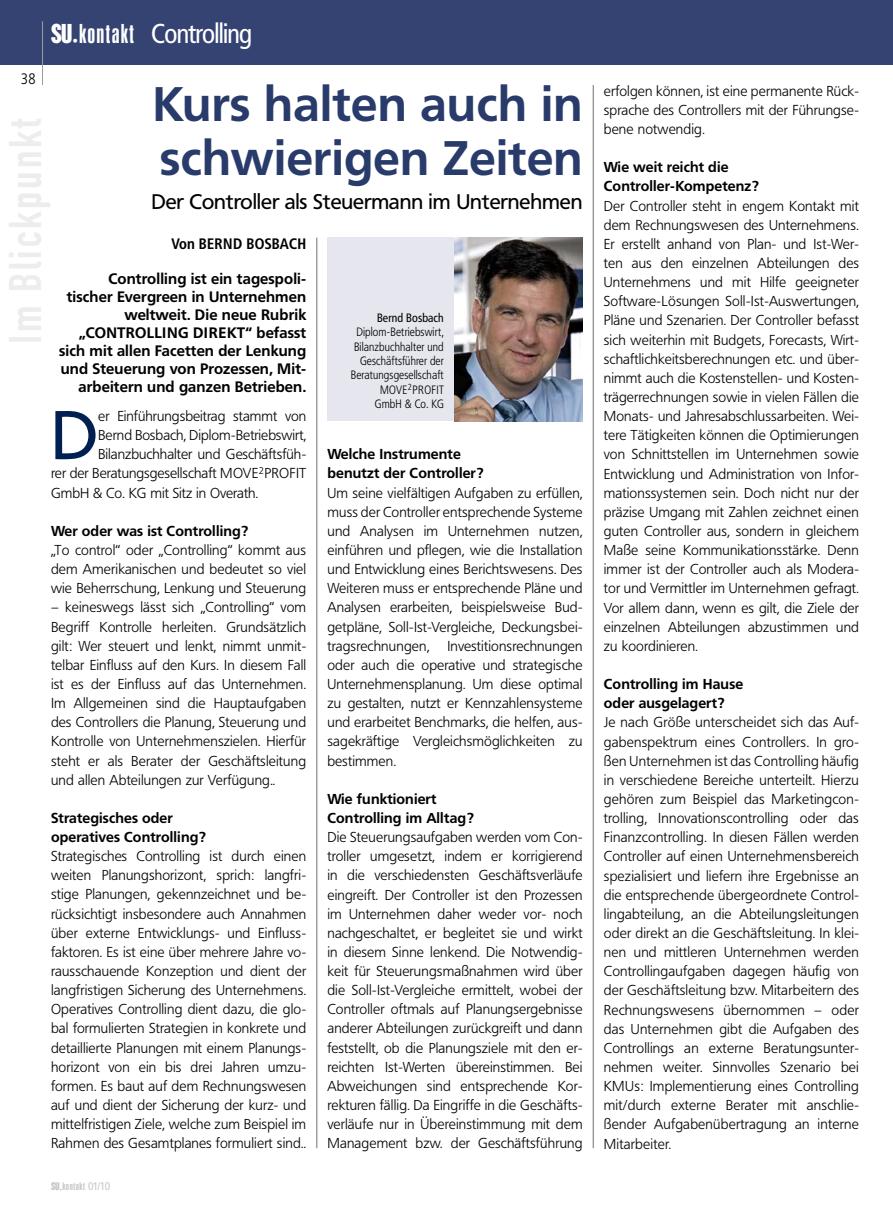
<style>
.page{position:relative;width:893px;height:1212px;background:#fff}
.page>*{position:absolute;margin:0;border:0;box-sizing:border-box;transform-origin:0 0}
.t1{font:68.55px "Frutiger BQ";color:#002052}
.t2{font:700 48px/54px "Frutiger BQ";letter-spacing:.01em;color:#293b6b}
.t3{font:27px "Frutiger Condensed BQ";letter-spacing:-.025em;color:#fff}
.t4{font:21px "Frutiger BQ";letter-spacing:-.005em;color:#000}
.t5{font:700 15px/18px "Frutiger BQ";letter-spacing:.01em;color:#000;text-align:right}
.t6{font:700 15px "Frutiger Condensed BQ";letter-spacing:.02em;color:#000}
.t7{font:300 15px "Frutiger Condensed BQ";color:#000}
.t8{font:300 14.25px/19.2px "Frutiger BQ";letter-spacing:.01em;color:#000;text-align:justify}
.t9{font:700 14.25px/19.2px "Frutiger BQ";letter-spacing:.01em;color:#000}
.t10{font:300 12px/14.4px "Frutiger Condensed BQ";letter-spacing:.01em;color:#000;text-align:right}
.t11{font:12px "Frutiger Condensed BQ";letter-spacing:.01em;color:#000}
.t12{font:700 10.95px "Information Condensed BQ";color:#c5c6c8}
.s1{font-family:"Information Condensed BQ";font-weight:800}
.s2{font-family:"Information Condensed BQ";font-weight:700}
.s3{font-weight:800}
.s4{font-family:"Frutiger Condensed BQ";font-weight:400}
</style>
<div class="page">
<div style="left:0;top:0;width:893px;height:65px;background:#344372"></div>
<hr style="left:42px;top:21px;width:1px;height:64px;background:#9c9d9f">
<div style="left:327px;top:238px;width:256px;height:183px;background:#e6e6ee"></div>
<img style="left:455px;top:238px;width:128px;height:183px">
<hr style="left:593px;top:85px;width:1px;height:1063px;background:#707173">
<hr style="left:317px;top:238px;width:1px;height:910px;background:#707173">
<p class="t7" style="left:21px;top:70px;width:16px">38</p>
<h3 class="t3" style="left:51px;top:16px;width:203px"><span class="s1">SU</span><sub>•</sub><span class="s2">kontakt</span> Controlling</h3>
<h2 class="t2" style="left:153px;top:77px;width:431px">Kurs halten auch in schwierigen Zeiten</h2>
<h3 class="t4" style="left:151px;top:189px;width:433px">Der Controller als Steuermann im Unternehmen</h3>
<p class="t6" style="left:171px;top:234px;width:46px">VON BERND</p>
<p class="t6" style="left:246px;top:234px;width:18px">BOSBACH</p>
<p class="t5" style="left:59px;top:270px;width:249px">Controlling ist ein tagespoli&shy;tischer Evergreen in Unternehmen weltweit. Die neue Rubrik „CONTROLLING DIREKT“ befasst sich mit allen Facetten der Lenkung und Steuerung von Prozessen, Mit&shy;arbeitern und ganzen Betrieben.</p>
<h1 class="t1" style="left:51px;top:395px;width:49px">D</h1>
<p class="t8" style="left:98px;top:407px;width:209px">er Einführungsbeitrag stammt von</p>
<p class="t11" style="left:377px;top:310px;width:68px">Bernd Bosbach</p>
<p class="t10" style="left:351px;top:325px;width:94px">Diplom-Betriebswirt,<br>Bilanzbuchhalter und<br>Geschäftsführer der<br>Beratungsgesellschaft<br>MOVE<sup>2</sup>PROFIT<br>GmbH &amp; Co. KG</p>
<p class="t8" style="left:98px;top:426px;width:209px">Bernd Bosbach, Diplom-Betriebswirt,</p>
<p class="t8" style="left:98px;top:445px;width:209px">Bilanzbuchhalter und Geschäftsfüh-</p>
<p class="t8" style="left:51px;top:464px;width:257px">rer der Beratungsgesellschaft MOVE<sup>2</sup>PROFIT</p>
<p class="t8" style="left:51px;top:483px;width:209px">GmbH &amp; Co. KG mit Sitz in Overath.</p>
<p class="t9" style="left:51px;top:521px;width:199px">Wer oder was ist Controlling?</p>
<p class="t8" style="left:51px;top:541px;width:257px">„To control“ oder „Controlling“ kommt aus dem Amerikanischen und bedeutet so viel wie Beherrschung, Lenkung und Steuerung</p>
<p class="t8" style="left:51px;top:598px;width:257px">– keineswegs lässt sich „Controlling“ vom Begriff Kontrolle herleiten. Grundsätzlich gilt: Wer steuert und lenkt, nimmt unmit&shy;telbar Einfluss auf den Kurs. In diesem Fall ist es der Einfluss auf das Unternehmen.<br>Im Allgemeinen sind die Hauptaufgaben des Controllers die Planung, Steuerung und Kontrolle von Unternehmenszielen. Hierfür steht er als Berater der Geschäftsleitung und allen Abteilungen zur Verfügung..</p>
<p class="t9" style="left:51px;top:808px;width:156px">Strategisches oder operatives Controlling?</p>
<p class="t8" style="left:51px;top:847px;width:257px">Strategisches Controlling ist durch einen weiten Planungshorizont, sprich: langfri&shy;stige Planungen, gekennzeichnet und be&shy;rücksichtigt insbesondere auch Annahmen über externe Entwicklungs- und Einfluss&shy;faktoren. Es ist eine über mehrere Jahre vo&shy;rausschauende Konzeption und dient der langfristigen Sicherung des Unternehmens.<br>Operatives Controlling dient dazu, die glo&shy;bal formulierten Strategien in konkrete und detaillierte Planungen mit einem Planungs&shy;horizont von ein bis drei Jahren umzu&shy;formen. Es baut auf dem Rechnungswesen auf und dient der Sicherung der kurz- und mittelfristigen Ziele, welche zum Beispiel im Rahmen des Gesamtplanes formuliert sind..</p>
<p class="t9" style="left:327px;top:445px;width:158px">Welche Instrumente benutzt der Controller?</p>
<p class="t8" style="left:327px;top:483px;width:257px">Um seine vielfältigen Aufgaben zu erfüllen, muss der Controller entsprechende Systeme und Analysen im Unternehmen nutzen, einführen und pflegen, wie die Installation und Entwicklung eines Berichtswesens. Des Weiteren muss er entsprechende Pläne und Analysen erarbeiten, beispielsweise Bud&shy;getpläne, Soll-Ist-Vergleiche, Deckungsbei&shy;tragsrechnungen,</p>
<p class="t8" style="left:327px;top:636px;width:257px;text-indent:120px">Investitionsrechnungen oder auch die operative und strategische Unternehmensplanung. Um diese optimal zu gestalten, nutzt er Kennzahlensysteme und erarbeitet Benchmarks, die helfen, aus&shy;sagekräftige Vergleichsmöglichkeiten zu bestimmen.</p>
<p class="t9" style="left:327px;top:789px;width:148px">Wie funktioniert<br>Controlling im Alltag?</p>
<p class="t8" style="left:327px;top:828px;width:257px">Die Steuerungsaufgaben werden vom Con&shy;troller umgesetzt, indem er korrigierend in die verschiedensten Geschäftsverläufe eingreift. Der Controller ist den Prozessen im Unternehmen daher weder vor- noch nachgeschaltet, er begleitet sie und wirkt in diesem Sinne lenkend. Die Notwendig&shy;keit für Steuerungsmaßnahmen wird über die Soll-Ist-Vergleiche ermittelt, wobei der Controller oftmals auf Planungsergebnisse anderer Abteilungen zurückgreift und dann feststellt, ob die Planungsziele mit den er&shy;reichten Ist-Werten übereinstimmen. Bei Abweichungen sind entsprechende Kor&shy;rekturen fällig. Da Eingriffe in die Geschäfts&shy;verläufe nur in Übereinstimmung mit dem Management bzw. der Geschäftsführung</p>
<p class="t12" style="left:51px;top:1181px;width:61px"><span class="s3">SU</span><sub>•</sub>kontakt <span class="s4">01/10</span></p>
<p class="t8" style="left:604px;top:81px;width:257px">erfolgen können, ist eine permanente Rück&shy;sprache des Controllers mit der Führungse&shy;bene notwendig.</p>
<p class="t9" style="left:604px;top:158px;width:157px">Wie weit reicht die<br>Controller-Kompetenz?</p>
<p class="t8" style="left:604px;top:196px;width:257px">Der Controller steht in engem Kontakt mit dem Rechnungswesen des Unternehmens.<br>Er erstellt anhand von Plan- und Ist-Wer&shy;ten aus den einzelnen Abteilungen des Unternehmens und mit Hilfe geeigneter Software-Lösungen Soll-Ist-Auswertungen, Pläne und Szenarien. Der Controller befasst sich weiterhin mit Budgets, Forecasts, Wirt&shy;schaftlichkeitsberechnungen etc. und über&shy;nimmt auch die Kostenstellen- und Kosten&shy;trägerrechnungen sowie in vielen Fällen die Monats- und Jahresabschlussarbeiten. Wei&shy;tere Tätigkeiten können die Optimierungen von Schnittstellen im Unternehmen sowie Entwicklung und Administration von Infor&shy;mationssystemen sein. Doch nicht nur der präzise Umgang mit Zahlen zeichnet einen guten Controller aus, sondern in gleichem Maße seine Kommunikationsstärke. Denn immer ist der Controller auch als Modera&shy;tor und Vermittler im Unternehmen gefragt.<br>Vor allem dann, wenn es gilt, die Ziele der einzelnen Abteilungen abzustimmen und zu koordinieren.</p>
<p class="t9" style="left:604px;top:675px;width:141px">Controlling im Hause oder ausgelagert?</p>
<p class="t8" style="left:604px;top:713px;width:257px">Je nach Größe unterscheidet sich das Auf&shy;gabenspektrum eines Controllers. In gro&shy;ßen Unternehmen ist das Controlling häufig in verschiedene Bereiche unterteilt. Hierzu gehören zum Beispiel das Marketingcon&shy;trolling, Innovationscontrolling oder das Finanzcontrolling. In diesen Fällen werden Controller auf einen Unternehmensbereich spezialisiert und liefern ihre Ergebnisse an die entsprechende übergeordnete Control&shy;lingabteilung, an die Abteilungsleitungen oder direkt an die Geschäftsleitung. In klei&shy;nen und mittleren Unternehmen werden Controllingaufgaben dagegen häufig von der Geschäftsleitung bzw. Mitarbeitern des Rechnungswesens übernommen – oder das Unternehmen gibt die Aufgaben des Controllings an externe Beratungsunter&shy;nehmen weiter. Sinnvolles Szenario bei KMUs: Implementierung eines Controlling mit/durch externe Berater mit anschlie&shy;ßender Aufgabenübertragung an interne Mitarbeiter.</p>
</div>
